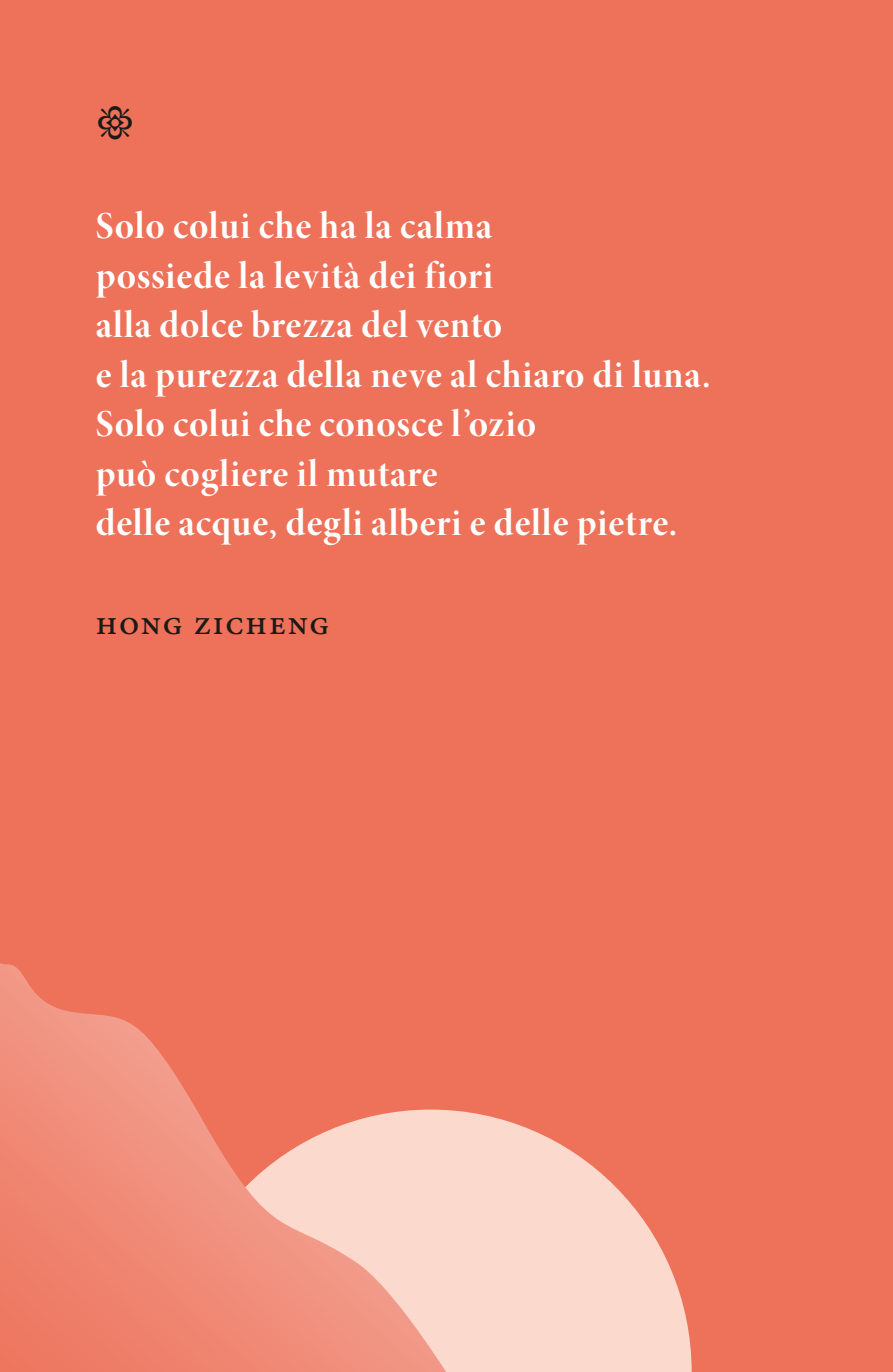
<style>
.page{position:relative;width:893px;height:1372px;background:#fff}
.page>*{position:absolute;margin:0;border:0;box-sizing:border-box;transform-origin:0 0}
.t1{font:49.5px "Minion Pro Bold Disp";color:#1a1a18}
.t2{font:38.25px/49.5px "Minion Pro Bold Disp";letter-spacing:.02em;color:#fff}
.t3{font:33.75px "Minion Pro Medium Capt";letter-spacing:.05em;color:#1a1a18}
</style>
<div class="page">
<div style="left:0;top:0;width:893px;height:1371px;background:#ee7159"></div>
<svg style="left:467px;top:1112px;width:225px;height:259px;fill:#fbd9cc"></svg>
<svg style="left:0;top:963px;width:467px;height:408px"></svg>
<p class="t1" style="left:96px;top:104px;width:40px">•</p>
<p class="t2" style="left:96px;top:204px;width:617px">Solo colui che ha la calma<br>possiede la levità dei fiori<br>alla dolce brezza del vento<br>e la purezza della neve al chiaro di luna.<br>Solo colui che conosce l’ozio<br>può cogliere il mutare<br>delle acque, degli alberi e delle pietre.</p>
<p class="t3" style="left:96px;top:603px;width:235px">HONG ZICHENG</p>
</div>
